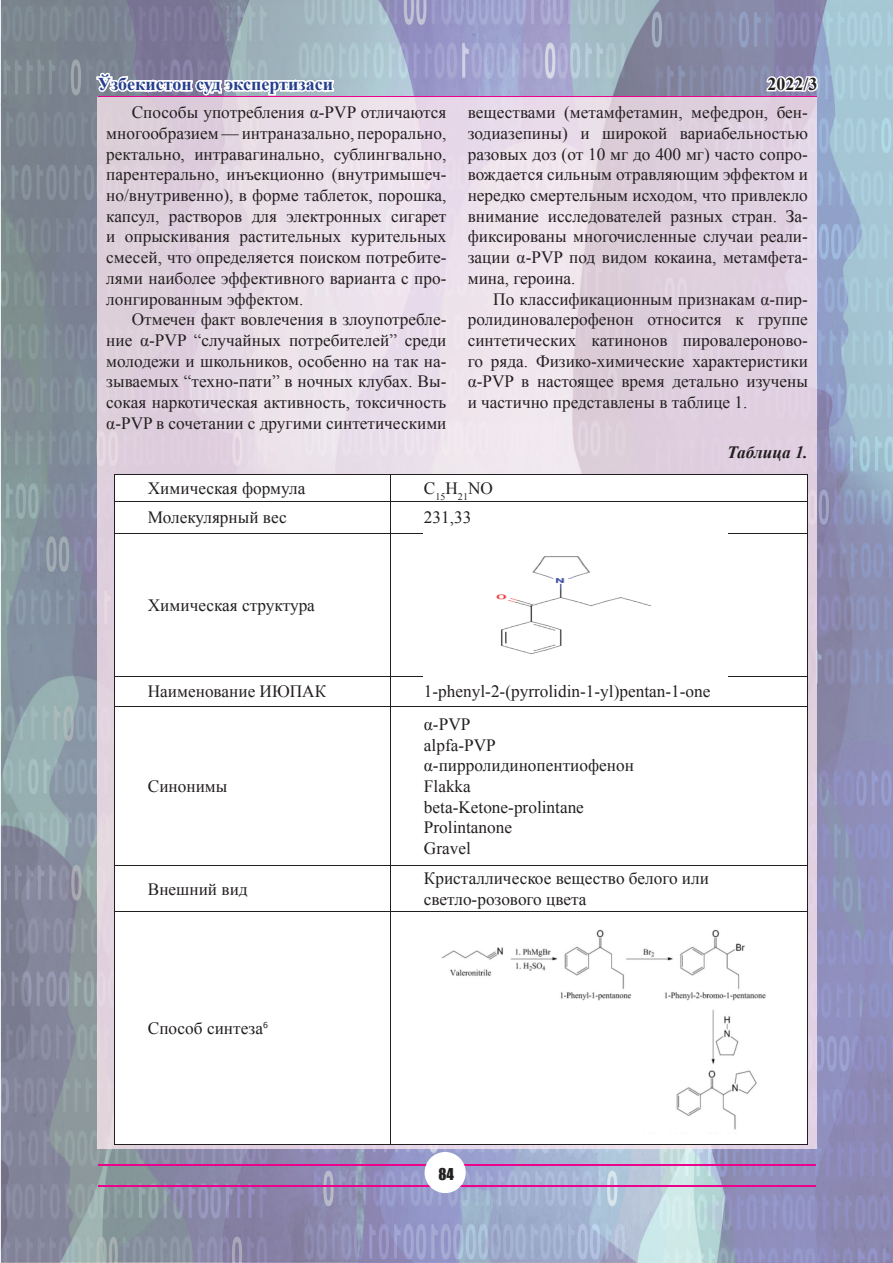
<style>
.page{position:relative;width:893px;height:1263px;background:#fff}
.page>*{position:absolute;margin:0;border:0;box-sizing:border-box;transform-origin:0 0}
.t1{font:700 18px "Times New Roman";color:#253f8e}
.t2{font:700 18px "Times New Roman";color:#231f20}
.t3{font:17.25px/20.7px "Times New Roman";color:#231f20;text-align:justify}
.t4{font:italic 700 17.25px "Times New Roman";color:#231f20}
.t5{font:15px "Impact";color:#231f20}
.s1{color:#fff}
</style>
<div class="page">
<img style="left:803px;top:0;width:90px;height:1263px">
<img style="left:1px;top:0;width:802px;height:104px">
<img style="left:1px;top:104px;width:114px;height:1159px">
<img style="left:115px;top:1148px;width:688px;height:115px">
<svg style="left:96px;top:73px;width:238px;height:22px"></svg>
<hr style="left:98px;top:96px;width:718px;height:2px;background:#ed028c">
<hr style="left:98px;top:1185px;width:718px;height:1px;background:#ed028c">
<hr style="left:98px;top:1164px;width:717px;height:2px;background:#ed028c">
<svg style="left:425px;top:1152px;width:41px;height:41px"></svg>
<img style="left:98px;top:98px;width:348px;height:839px">
<img style="left:446px;top:885px;width:370px;height:263px">
<div style="left:98px;top:937px;width:348px;height:211px;background:#e1d4de"></div>
<svg style="left:115px;top:475px;width:692px;height:669px"></svg>
<hr style="left:114px;top:474px;width:693px;height:1px;background:#231f20">
<hr style="left:114px;top:501px;width:693px;height:1px;background:#231f20">
<hr style="left:114px;top:533px;width:693px;height:1px;background:#231f20">
<hr style="left:114px;top:676px;width:693px;height:1px;background:#231f20">
<hr style="left:114px;top:706px;width:693px;height:1px;background:#231f20">
<hr style="left:114px;top:865px;width:693px;height:1px;background:#231f20">
<hr style="left:114px;top:911px;width:693px;height:1px;background:#231f20">
<hr style="left:114px;top:1144px;width:693px;height:1px;background:#231f20">
<svg style="left:114px;top:475px;width:1px;height:26px"></svg>
<hr style="left:114px;top:502px;width:1px;height:31px;background:#231f20">
<hr style="left:114px;top:533px;width:1px;height:143px;background:#231f20">
<svg style="left:114px;top:677px;width:1px;height:29px"></svg>
<hr style="left:114px;top:707px;width:1px;height:158px;background:#231f20">
<hr style="left:114px;top:866px;width:1px;height:45px;background:#231f20">
<hr style="left:114px;top:911px;width:1px;height:233px;background:#231f20">
<svg style="left:390px;top:475px;width:1px;height:26px"></svg>
<svg style="left:807px;top:475px;width:1px;height:26px"></svg>
<hr style="left:390px;top:502px;width:1px;height:31px;background:#231f20">
<hr style="left:807px;top:502px;width:1px;height:31px;background:#231f20">
<hr style="left:390px;top:533px;width:1px;height:143px;background:#231f20">
<hr style="left:807px;top:533px;width:1px;height:143px;background:#231f20">
<svg style="left:390px;top:677px;width:1px;height:29px"></svg>
<svg style="left:807px;top:677px;width:1px;height:29px"></svg>
<hr style="left:390px;top:707px;width:1px;height:158px;background:#231f20">
<hr style="left:807px;top:707px;width:1px;height:158px;background:#231f20">
<hr style="left:390px;top:866px;width:1px;height:45px;background:#231f20">
<hr style="left:807px;top:866px;width:1px;height:45px;background:#231f20">
<hr style="left:390px;top:911px;width:1px;height:233px;background:#231f20">
<hr style="left:807px;top:911px;width:1px;height:233px;background:#231f20">
<img style="left:424px;top:533px;width:304px;height:143px">
<img style="left:424px;top:921px;width:365px;height:213px">
<p class="t1" style="left:98px;top:74px;width:237px">Ўзбекистон суд экспертизаси</p>
<p class="t2" style="left:767px;top:74px;width:52px"><span class="s1">2</span>022/3</p>
<p class="t3" style="left:106px;top:102px;width:342px;text-indent:26px">Способы употребления α-PVP отличаются многообразием — интраназально, перорально, ректально, интравагинально, сублингвально, парентерально, инъекционно (внутримышеч&shy;но/внутривенно), в форме таблеток, порошка, капсул, растворов для электронных сигарет и опрыскивания растительных курительных смесей, что определяется поиском потребите&shy;лями наиболее эффективного варианта с про&shy;лонгированным эффектом.</p>
<p class="t3" style="left:106px;top:309px;width:342px;text-indent:26px">Отмечен факт вовлечения в злоупотребле&shy;ние α-PVP “случайных потребителей” среди молодежи и школьников, особенно на так на&shy;зываемых “техно-пати” в ночных клубах. Вы&shy;сокая наркотическая активность, токсичность α-PVP в сочетании с другими синтетическими</p>
<p class="t3" style="left:468px;top:102px;width:342px">веществами (метамфетамин, мефедрон, бен&shy;зодиазепины) и широкой вариабельностью разовых доз (от 10 мг до 400 мг) часто сопро&shy;вождается сильным отравляющим эффектом и нередко смертельным исходом, что привлекло внимание исследователей разных стран. За&shy;фиксированы многочисленные случаи реали&shy;зации α-PVP под видом кокаина, метамфета&shy;мина, героина.</p>
<p class="t3" style="left:468px;top:288px;width:342px;text-indent:26px">По классификационным признакам α-пир&shy;ролидиновалерофенон относится к группе синтетических катинонов пировалероново&shy;го ряда. Физико-химические характеристики α-PVP в настоящее время детально изучены и частично представлены в таблице 1.</p>
<p class="t4" style="left:727px;top:443px;width:82px">Таблица 1.</p>
<p class="t3" style="left:148px;top:478px;width:159px">Химическая формула</p>
<p class="t3" style="left:424px;top:478px;width:70px">C<sub>15</sub>H<sub>21</sub>NO</p>
<p class="t3" style="left:148px;top:507px;width:140px">Молекулярный вес</p>
<p class="t3" style="left:424px;top:507px;width:49px">231,33</p>
<p class="t3" style="left:148px;top:594px;width:169px">Химическая структура</p>
<p class="t3" style="left:148px;top:681px;width:180px">Наименование ИЮПАК</p>
<p class="t3" style="left:424px;top:681px;width:288px">1-phenyl-2-(pyrrolidin-1-yl)pentan-1-one</p>
<p class="t3" style="left:148px;top:776px;width:81px">Синонимы</p>
<p class="t3" style="left:424px;top:714px;width:212px;text-align:left">α-PVP<br>alpfa-PVP α-пирролидинопентиофенон<br>Flakka beta-Ketone-prolintane<br>Prolintanone<br>Gravel</p>
<p class="t3" style="left:148px;top:878px;width:101px">Внешний вид</p>
<p class="t3" style="left:424px;top:868px;width:287px">Кристаллическое вещество белого или светло-розового цвета</p>
<p class="t3" style="left:148px;top:1018px;width:122px">Способ синтеза<sup>6</sup></p>
<p class="t5" style="left:438px;top:1165px;width:17px">84</p>
</div>
